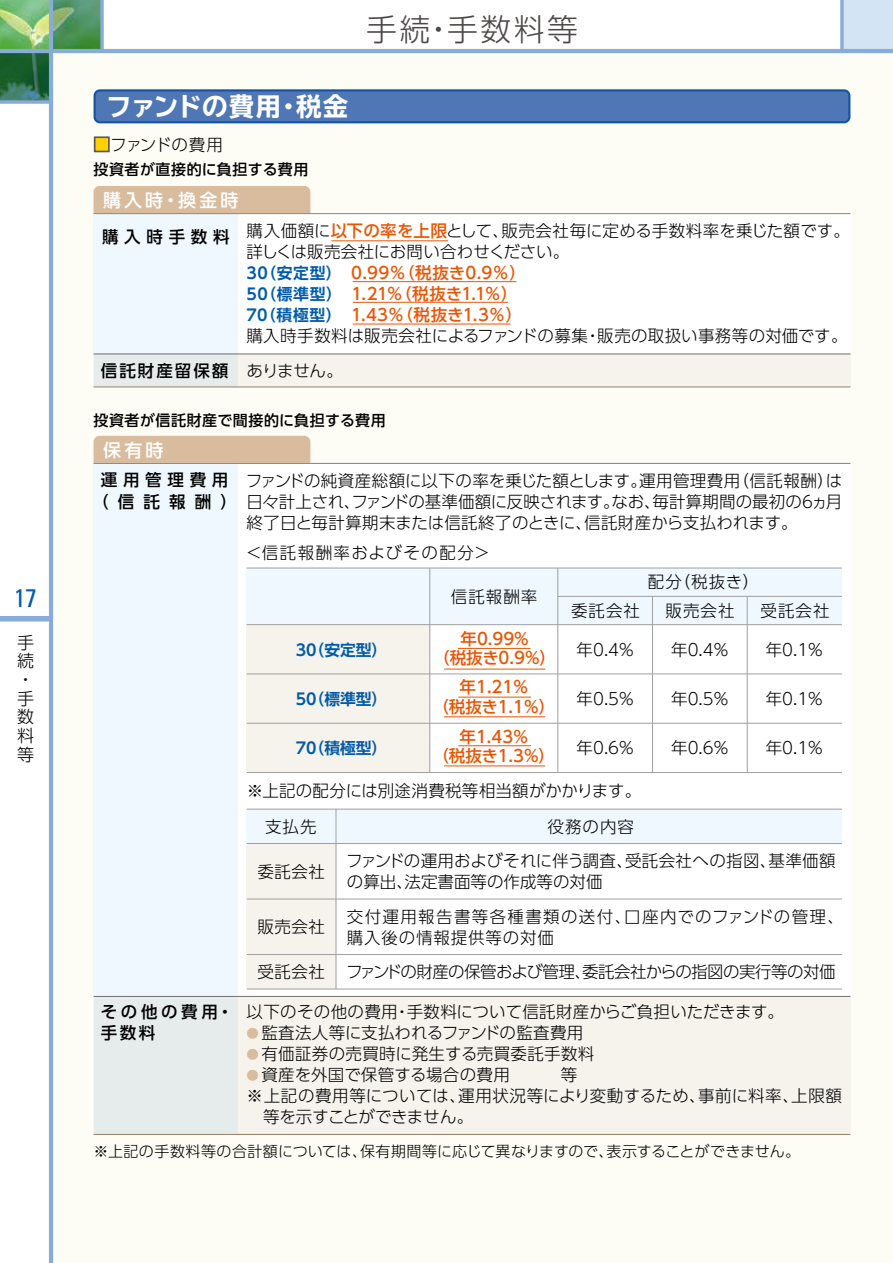
<style>
.page{position:relative;width:893px;height:1263px;background:#fff}
.page>*{position:absolute;margin:0;border:0;box-sizing:border-box;transform-origin:0 0}
.t1{font:300 30.9px "UD Shin Go Pro";letter-spacing:.08em;color:#4c4948}
.t2{font:700 expanded 25.5px "TBUD Go Std";color:#fff}
.t3{font:condensed 25.5px "Univers LT Std";color:#005bac}
.t4{font:500 18px "UD Shin Go Pro";letter-spacing:.17em;color:#fff}
.t5{font:300 16.95px/18.8px "UD Shin Go Pro";color:#000}
.t6{font:300 16.5px/21px "UD Shin Go Pro";letter-spacing:.015em;color:#000}
.t7{font:500 16.5px/19.5px "UD Shin Go Pro";color:#ea5504;text-align:center}
.t8{font:300 16.5px/21px "UD Shin Go Pro";letter-spacing:.075em;color:#000}
.t9{font:300 16.5px "UD Shin Go Pro";letter-spacing:-.03em;color:#000}
.t10{font:300 16.5px "UD Shin Go Pro";letter-spacing:.085em;color:#000}
.t11{font:500 16.5px "UD Shin Go Pro";letter-spacing:.12em;color:#000}
.t12{font:300 16.5px "UD Shin Go Pro";letter-spacing:-.015em;color:#000}
.t13{font:500 16.5px/21.3px "UD Shin Go Pro";letter-spacing:.345em;color:#000;text-align:center}
.t14{font:500 16.5px/21.3px "UD Shin Go Pro";letter-spacing:.22em;color:#000}
.t15{font:300 16.5px "UD Shin Go Pro";letter-spacing:-.025em;color:#000}
.t16{font:700 15.75px "UD Shin Go Pro De";color:#005bac}
.t17{font:300 15px "UD Shin Go Pro";color:#000}
.t18{font:500 15px "UD Shin Go Pro";letter-spacing:.035em;color:#000}
.s1{color:#fdd000}
.s2{font-weight:500}
.s3{font-weight:500;color:#ea5504}
.s4{font-family:"UD Shin Go Pro De";font-weight:700;font-size:15.75px;color:#005bac}
.s5{font-weight:300}
.s6{font-size:12.3px;color:#d9bb9e}
</style>
<div class="page">
<img style="left:0;top:0;width:49px;height:49px">
<svg style="left:0;top:53px;width:49px;height:47px;background:#236540"></svg>
<svg style="left:53px;top:0;width:47px;height:49px;background:#53955d"></svg>
<div style="left:842px;top:0;width:51px;height:51px;background:#d3e4f5"></div>
<svg style="left:840px;top:0;width:4px;height:49px"></svg>
<div style="left:51px;top:51px;width:842px;height:1212px;background:#fdfcf5"></div>
<div style="left:0;top:616px;width:51px;height:5px;background:#88abda"></div>
<hr style="left:49px;top:0;width:4px;height:1263px;background:#88abda">
<hr style="left:0;top:49px;width:893px;height:4px;background:#88abda">
<svg style="left:0;top:100px;width:49px;height:4px"></svg>
<svg style="left:100px;top:0;width:4px;height:49px"></svg>
<div style="left:94px;top:436px;width:216px;height:34px;background:#d9bb9e;border-radius:6px"></div>
<div style="left:94px;top:463px;width:756px;height:671px;background:#fff"></div>
<div style="left:94px;top:463px;width:144px;height:671px;background:#eff8fe"></div>
<div style="left:94px;top:996px;width:756px;height:138px;background:linear-gradient(to right,#eceeec,#faf5ed)"></div>
<div style="left:94px;top:186px;width:216px;height:34px;background:#d9bb9e;border-radius:6px"></div>
<div style="left:94px;top:214px;width:756px;height:173px;background:#fff"></div>
<div style="left:94px;top:214px;width:144px;height:173px;background:#eff8fe"></div>
<div style="left:94px;top:354px;width:756px;height:33px;background:linear-gradient(to right,#eceeec,#faf5ed)"></div>
<hr style="left:94px;top:1134px;width:756px;height:1px;background:#9d8771">
<hr style="left:94px;top:996px;width:756px;height:1px;background:#727171">
<hr style="left:94px;top:386px;width:756px;height:1px;background:#9d8771">
<hr style="left:94px;top:213px;width:756px;height:1px;background:#9d8771">
<hr style="left:94px;top:463px;width:756px;height:1px;background:#9d8771">
<svg style="left:94px;top:89px;width:756px;height:34px;background:#4974b2"></svg>
<div style="left:94px;top:136px;width:16px;height:16px;border:2px solid #595757"></div>
<div style="left:247px;top:809px;width:595px;height:34px;background:#eff8fe"></div>
<div style="left:247px;top:843px;width:89px;height:146px;background:#f6f3ed"></div>
<hr style="left:247px;top:898px;width:595px;height:1px;background:#9fa0a0">
<hr style="left:247px;top:954px;width:595px;height:1px;background:#9fa0a0">
<hr style="left:247px;top:809px;width:595px;height:1px;background:#9fa0a0">
<hr style="left:247px;top:843px;width:595px;height:1px;background:#9fa0a0">
<hr style="left:336px;top:809px;width:1px;height:180px;background:#9fa0a0">
<hr style="left:247px;top:988px;width:595px;height:1px;background:#9fa0a0">
<div style="left:247px;top:568px;width:595px;height:57px;background:#eff8fe"></div>
<div style="left:247px;top:624px;width:183px;height:148px;background:#f6f3ed"></div>
<hr style="left:247px;top:568px;width:595px;height:1px;background:#9fa0a0">
<hr style="left:558px;top:596px;width:284px;height:1px;background:#9fa0a0">
<hr style="left:247px;top:624px;width:595px;height:1px;background:#9fa0a0">
<hr style="left:247px;top:673px;width:595px;height:1px;background:#9fa0a0">
<hr style="left:247px;top:723px;width:595px;height:1px;background:#9fa0a0">
<hr style="left:247px;top:772px;width:595px;height:1px;background:#9fa0a0">
<hr style="left:429px;top:568px;width:1px;height:204px;background:#9fa0a0">
<hr style="left:652px;top:596px;width:1px;height:176px;background:#9fa0a0">
<hr style="left:747px;top:597px;width:1px;height:175px;background:#9fa0a0">
<hr style="left:557px;top:568px;width:1px;height:204px;background:#9fa0a0">
<hr style="left:458px;top:745px;width:73px;height:1px;background:#ea5504">
<hr style="left:458px;top:648px;width:72px;height:1px;background:#ea5504">
<hr style="left:444px;top:669px;width:101px;height:1px;background:#ea5504">
<hr style="left:444px;top:716px;width:101px;height:1px;background:#ea5504">
<hr style="left:444px;top:766px;width:101px;height:1px;background:#ea5504">
<hr style="left:458px;top:697px;width:73px;height:1px;background:#ea5504">
<hr style="left:353px;top:324px;width:158px;height:1px;background:#ea5504">
<hr style="left:353px;top:302px;width:155px;height:1px;background:#ea5504">
<hr style="left:353px;top:281px;width:163px;height:1px;background:#ea5504">
<hr style="left:94px;top:354px;width:756px;height:1px;background:#727171">
<hr style="left:331px;top:241px;width:117px;height:1px;background:#ea5504">
<h2 class="t3" style="left:14px;top:582px;width:24px">17</h2>
<p class="t5" style="left:17px;top:632px;width:18px">手続・手数料等</p>
<h1 class="t1" style="left:366px;top:4px;width:213px">手続・手数料等</h1>
<h2 class="t2" style="left:106px;top:92px;width:244px">ファンドの費用・税金</h2>
<p class="t15" style="left:94px;top:131px;width:131px"><span class="s1">■</span>ファンドの費用</p>
<p class="t18" style="left:94px;top:157px;width:216px">投資者が直接的に負担する費用</p>
<p class="t4" style="left:103px;top:186px;width:137px">購入時・換金時</p>
<p class="t6" style="left:247px;top:220px;width:605px;text-indent:-145px"><span class="s2">購入時手数料</span> 購入価額に<span class="s3">以下の率を上限</span>として、販売会社毎に定める手数料率を乗じた額です。詳しくは販売会社にお問い合わせください。<br><span class="s4">30（安定型）</span> <span class="s3">0.99％（税抜き0.9％）<br></span><span class="s4">50（標準型）</span> <span class="s3">1.21％（税抜き1.1％）<br></span><span class="s4">70（積極型）</span> <span class="s3">1.43％（税抜き1.3％）<br></span>購入時手数料は販売会社によるファンドの募集・販売の取扱い事務等の対価です。</p>
<p class="t11" style="left:101px;top:357px;width:244px">信託財産留保額 <span class="s5">ありません。</span></p>
<p class="t18" style="left:94px;top:408px;width:294px">投資者が信託財産で間接的に負担する費用</p>
<p class="t4" style="left:103px;top:435px;width:62px">保有時</p>
<p class="t13" style="left:92px;top:469px;width:146px">運用管理費用（信託報酬）</p>
<p class="t6" style="left:246px;top:469px;width:598px;text-align:justify">ファンドの純資産総額に以下の率を乗じた額とします。運用管理費用（信託報酬）は日々計上され、ファンドの基準価額に反映されます。なお、毎計算期間の最初の6ヵ月終了日と毎計算期末または信託終了のときに、信託財産から支払われます。</p>
<p class="t10" style="left:245px;top:539px;width:246px">＜信託報酬率およびその配分＞</p>
<p class="t16" style="left:296px;top:637px;width:93px">30（安定型）</p>
<p class="t16" style="left:296px;top:686px;width:93px">50（標準型）</p>
<p class="t16" style="left:296px;top:735px;width:93px">70（積極型）</p>
<p class="t6" style="left:451px;top:585px;width:88px">信託報酬率</p>
<p class="t7" style="left:433px;top:628px;width:124px">年0.99％<br>（税抜き0.9％）</p>
<p class="t7" style="left:432px;top:677px;width:124px">年1.21％<br>（税抜き1.1％）</p>
<p class="t7" style="left:432px;top:726px;width:124px">年1.43％<br>（税抜き1.3％）</p>
<p class="t6" style="left:648px;top:571px;width:113px">配分（税抜き）</p>
<p class="t6" style="left:571px;top:599px;width:70px">委託会社</p>
<p class="t6" style="left:666px;top:599px;width:70px">販売会社</p>
<p class="t6" style="left:577px;top:638px;width:60px">年0.4％</p>
<p class="t6" style="left:577px;top:687px;width:60px">年0.5％</p>
<p class="t6" style="left:577px;top:737px;width:60px">年0.6％</p>
<p class="t6" style="left:671px;top:638px;width:60px">年0.4％</p>
<p class="t6" style="left:671px;top:687px;width:60px">年0.5％</p>
<p class="t6" style="left:671px;top:737px;width:60px">年0.6％</p>
<p class="t6" style="left:247px;top:780px;width:396px">※上記の配分には別途消費税等相当額がかかります。</p>
<p class="t6" style="left:761px;top:599px;width:70px">受託会社</p>
<p class="t6" style="left:766px;top:638px;width:60px">年0.1％</p>
<p class="t6" style="left:766px;top:687px;width:60px">年0.1％</p>
<p class="t6" style="left:766px;top:737px;width:60px">年0.1％</p>
<p class="t6" style="left:265px;top:815px;width:53px">支払先</p>
<p class="t6" style="left:257px;top:860px;width:69px">委託会社</p>
<p class="t6" style="left:257px;top:916px;width:69px">販売会社</p>
<p class="t6" style="left:257px;top:961px;width:69px">受託会社</p>
<p class="t6" style="left:547px;top:815px;width:88px">役務の内容</p>
<p class="t6" style="left:346px;top:850px;width:491px">ファンドの運用およびそれに伴う調査、受託会社への指図、基準価額の算出、法定書面等の作成等の対価</p>
<p class="t8" style="left:347px;top:905px;width:499px">交付運用報告書等各種書類の送付、口座内でのファンドの管理、購入後の情報提供等の対価</p>
<p class="t9" style="left:346px;top:958px;width:491px">ファンドの財産の保管および管理、委託会社からの指図の実行等の対価</p>
<p class="t6" style="left:247px;top:1001px;width:539px">以下のその他の費用・手数料について信託財産からご負担いただきます。</p>
<p class="t6" style="left:247px;top:1022px;width:338px"><span class="s6">●</span> 監査法人等に支払われるファンドの監査費用</p>
<p class="t6" style="left:247px;top:1043px;width:349px"><span class="s6">●</span> 有価証券の売買時に発生する売買委託手数料</p>
<p class="t6" style="left:247px;top:1064px;width:332px"><span class="s6">●</span> 資産を外国で保管する場合の費用　　　等</p>
<p class="t6" style="left:247px;top:1085px;width:597px">※上記の費用等については、運用状況等により変動するため、事前に料率、上限額</p>
<p class="t12" style="left:263px;top:1103px;width:212px">等を示すことができません。</p>
<p class="t17" style="left:94px;top:1139px;width:708px">※上記の手数料等の合計額については、保有期間等に応じて異なりますので、表示することができません。</p>
<p class="t14" style="left:101px;top:1000px;width:134px">その他の費用・手数料</p>
</div>
